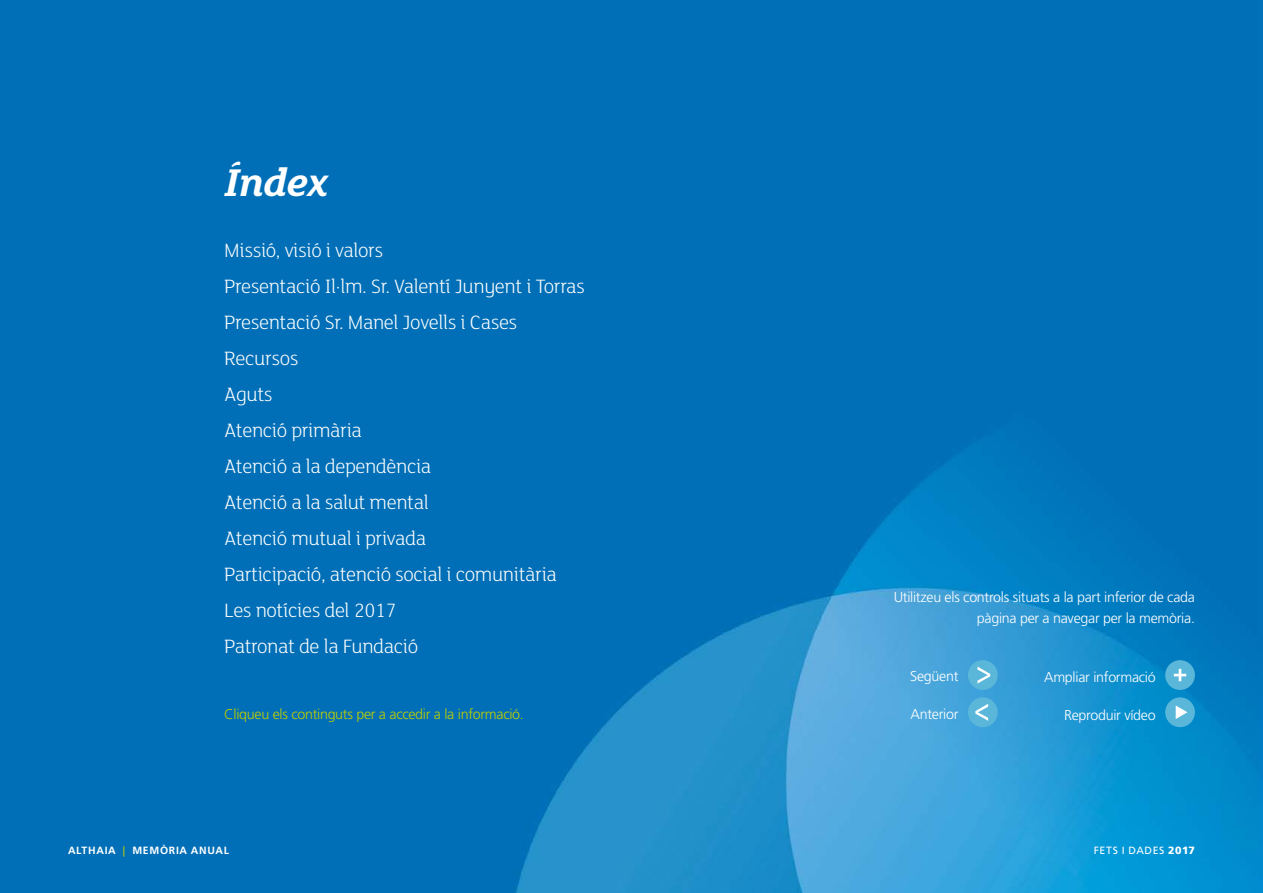
<style>
.page{position:relative;width:1263px;height:893px;background:#fff}
.page>*{position:absolute;margin:0;border:0;box-sizing:border-box;transform-origin:0 0}
.t1{font:italic 700 42px "FS Lola";letter-spacing:-.015em;color:#fff}
.t2{font:300 21px/36px "FS Lola";letter-spacing:-.02em;color:#fff}
.t3{font:300 14.25px/21px "Frutiger LT Std";letter-spacing:-.02em;color:#fff;text-align:right}
.t4{font:300 14.25px "Frutiger LT Std";letter-spacing:-.02em;color:#c1ce00}
.t5{font:700 10.5px "Frutiger LT Std";letter-spacing:.065em;color:#fff}
.t6{font:10.5px "Frutiger LT Std";letter-spacing:.055em;color:#fff}
.s1{font-weight:400;color:#c1ce00}
.s2{font-weight:900}
</style>
<div class="page">
<img style="left:0;top:0;width:1263px;height:893px">
<div style="left:1165px;top:660px;width:30px;height:30px;background:#5ab7d9;border-radius:50%"></div>
<svg style="left:1174px;top:669px;width:12px;height:12px"></svg>
<div style="left:1165px;top:697px;width:30px;height:30px;background:#5ab7d9;border-radius:50%"></div>
<svg style="left:1176px;top:705px;width:11px;height:14px"></svg>
<div style="left:968px;top:660px;width:30px;height:30px;background:#5ab7d9;border-radius:50%"></div>
<svg style="left:977px;top:666px;width:13px;height:18px"></svg>
<div style="left:968px;top:697px;width:30px;height:30px;background:#5ab7d9;border-radius:50%"></div>
<svg style="left:975px;top:704px;width:13px;height:17px"></svg>
<h1 class="t1" style="left:224px;top:153px;width:106px">Índex</h1>
<p class="t2" style="left:224px;top:231px;width:362px">Missió, visió i valors<br>Presentació Il·lm. Sr. Valentí Junyent i Torras<br>Presentació Sr. Manel Jovells i Cases<br>Recursos<br>Aguts<br>Atenció primària<br>Atenció a la dependència<br>Atenció a la salut mental<br>Atenció mutual i privada<br>Participació, atenció social i comunitària<br>Les notícies del 2017<br>Patronat de la Fundació</p>
<p class="t4" style="left:224px;top:706px;width:301px">Cliqueu els continguts per a accedir a la informació.</p>
<p class="t3" style="left:894px;top:586px;width:303px">Utilitzeu els controls situats a la part inferior de cada pàgina per a navegar per la memòria.</p>
<p class="t3" style="left:910px;top:665px;width:50px">Següent</p>
<p class="t3" style="left:910px;top:703px;width:49px">Anterior</p>
<p class="t3" style="left:1044px;top:667px;width:113px">Ampliar informació</p>
<p class="t3" style="left:1064px;top:705px;width:93px">Reproduir vídeo</p>
<p class="t5" style="left:68px;top:844px;width:162px">ALTHAIA <span class="s1">|</span> MEMÒRIA ANUAL</p>
<p class="t6" style="left:1094px;top:844px;width:103px">FETS I DADES <span class="s2">2017</span></p>
</div>
